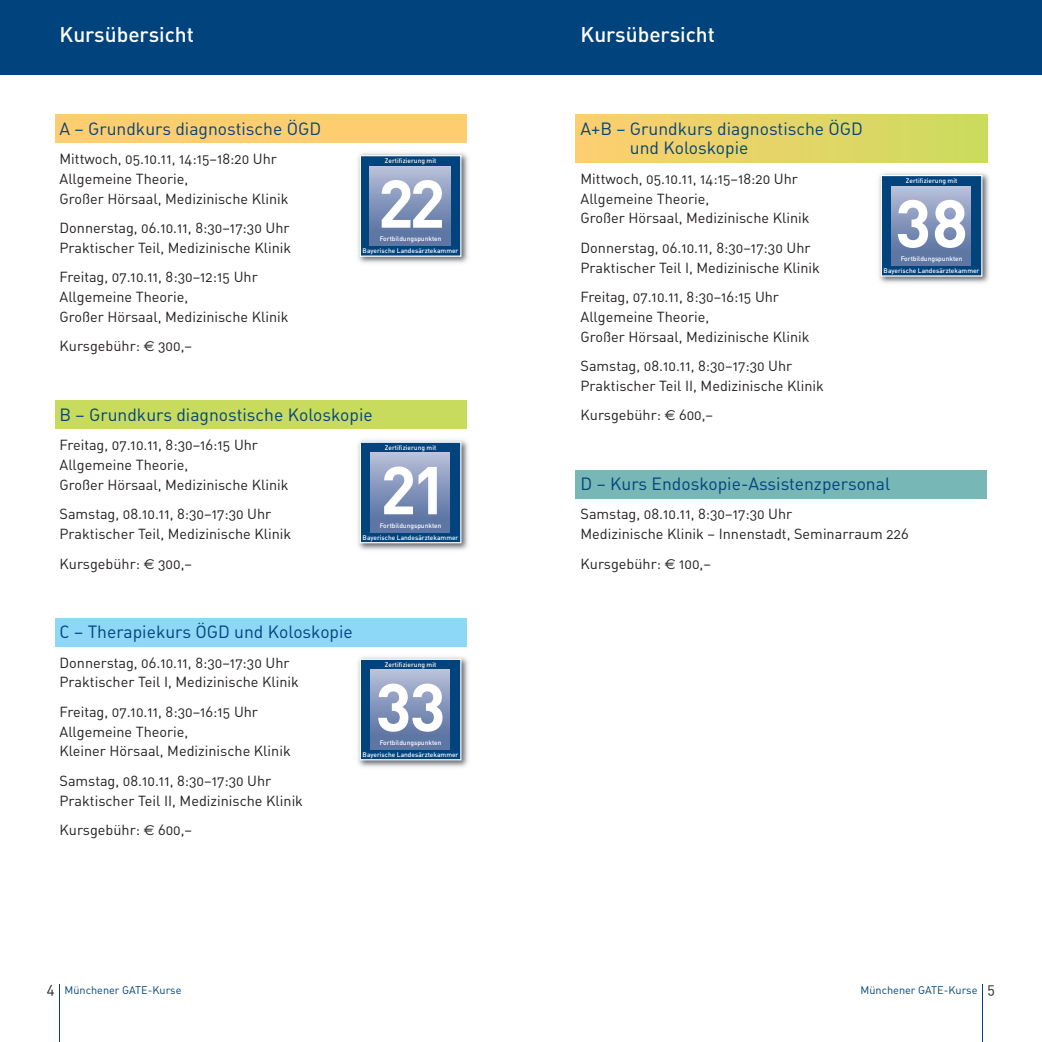
<style>
.page{position:relative;width:1042px;height:1042px;background:#fff}
.page>*{position:absolute;margin:0;border:0;box-sizing:border-box;transform-origin:0 0}
.t1{font:700 66.5px "DIN";letter-spacing:-.05em;color:#fff}
.t2{font:500 21px "DIN";color:#fff}
.t3{font:17.5px/19.6px "DIN Regular Alternate";color:#01437c}
.t4{font:14.35px/19.6px "DIN Regular Alternate";color:#231f20}
.t5{font:10.85px "DIN Regular Alternate";color:#01437c}
.t6{font:500 6.65px "DIN";color:#fff}
.s1{font-family:"Euro Sans"}
.s2{font-size:14.35px;color:#231f20}
</style>
<div class="page">
<div style="left:521px;top:0;width:521px;height:74px;background:#01437c"></div>
<div style="left:55px;top:114px;width:411px;height:29px;background:#fecd70"></div>
<div style="left:55px;top:401px;width:411px;height:28px;background:#c8db5c"></div>
<div style="left:55px;top:618px;width:411px;height:28px;background:#8dd7f7"></div>
<div style="left:575px;top:114px;width:412px;height:48px;background:linear-gradient(to right,#fecd71,#cbdc5e)"></div>
<div style="left:575px;top:470px;width:412px;height:29px;background:#77b7b6"></div>
<div style="left:0;top:0;width:521px;height:74px;background:#01437c"></div>
<hr style="left:59px;top:985px;width:1px;height:57px;background:#01437c">
<hr style="left:982px;top:985px;width:1px;height:57px;background:#01437c">
<img style="left:358px;top:153px;width:110px;height:110px">
<svg style="left:360px;top:155px;width:101px;height:102px;background:#225a8c"></svg>
<div style="left:370px;top:166px;width:80px;height:80px;background:linear-gradient(to bottom,#b5bdd8,#516b9c)"></div>
<img style="left:358px;top:440px;width:110px;height:110px">
<svg style="left:360px;top:441px;width:101px;height:102px;background:#265d8e"></svg>
<div style="left:371px;top:453px;width:78px;height:79px;background:linear-gradient(to bottom,#b5bdd7,#4f6a9b)"></div>
<img style="left:358px;top:657px;width:110px;height:110px">
<svg style="left:360px;top:659px;width:101px;height:101px;background:#21598c"></svg>
<div style="left:371px;top:670px;width:78px;height:79px;background:linear-gradient(to bottom,#b5bdd8,#506a9b)"></div>
<img style="left:879px;top:173px;width:110px;height:110px">
<svg style="left:881px;top:175px;width:101px;height:102px;background:#225a8c"></svg>
<div style="left:892px;top:186px;width:78px;height:79px;background:linear-gradient(to bottom,#b5bed8,#506a9b)"></div>
<h2 class="t2" style="left:60px;top:27px;width:136px">Kursübersicht</h2>
<h2 class="t2" style="left:580px;top:27px;width:136px">Kursübersicht</h2>
<p class="t3" style="left:60px;top:121px;width:263px">A – Grundkurs diagnostische ÖGD</p>
<p class="t4" style="left:60px;top:151px;width:231px">Mittwoch, 05.10.11, 14:15–18:20 Uhr<br>Allgemeine Theorie,<br>Großer Hörsaal, Medizinische Klinik</p>
<p class="t4" style="left:60px;top:220px;width:233px">Donnerstag, 06.10.11, 8:30–17:30 Uhr<br>Praktischer Teil, Medizinische Klinik</p>
<p class="t4" style="left:60px;top:269px;width:231px">Freitag, 07.10.11, 8:30–12:15 Uhr<br>Allgemeine Theorie,<br>Großer Hörsaal, Medizinische Klinik</p>
<p class="t4" style="left:60px;top:338px;width:134px">Kursgebühr: <span class="s1">€</span> 300,–</p>
<p class="t6" style="left:385px;top:158px;width:53px">Zertifizierung mit</p>
<h1 class="t1" style="left:378px;top:180px;width:69px">22</h1>
<p class="t6" style="left:380px;top:236px;width:63px">Fortbildungspunkten</p>
<p class="t6" style="left:363px;top:248px;width:97px">Bayerische Landesärztekammer</p>
<p class="t3" style="left:60px;top:407px;width:315px">B – Grundkurs diagnostische Koloskopie</p>
<p class="t4" style="left:60px;top:437px;width:231px">Freitag, 07.10.11, 8:30–16:15 Uhr<br>Allgemeine Theorie,<br>Großer Hörsaal, Medizinische Klinik</p>
<p class="t4" style="left:60px;top:506px;width:233px">Samstag, 08.10.11, 8:30–17:30 Uhr<br>Praktischer Teil, Medizinische Klinik</p>
<p class="t4" style="left:60px;top:555px;width:134px">Kursgebühr: <span class="s1">€</span> 300,–</p>
<p class="t6" style="left:385px;top:445px;width:53px">Zertifizierung mit</p>
<h1 class="t1" style="left:380px;top:467px;width:69px">21</h1>
<p class="t6" style="left:380px;top:523px;width:63px">Fortbildungspunkten</p>
<p class="t6" style="left:363px;top:535px;width:97px">Bayerische Landesärztekammer</p>
<p class="t3" style="left:60px;top:624px;width:295px">C – Therapiekurs ÖGD und Koloskopie</p>
<p class="t4" style="left:60px;top:654px;width:241px">Donnerstag, 06.10.11, 8:30–17:30 Uhr<br>Praktischer Teil I, Medizinische Klinik</p>
<p class="t4" style="left:60px;top:704px;width:233px">Freitag, 07.10.11, 8:30–16:15 Uhr<br>Allgemeine Theorie,<br>Kleiner Hörsaal, Medizinische Klinik</p>
<p class="t4" style="left:60px;top:773px;width:245px">Samstag, 08.10.11, 8:30–17:30 Uhr<br>Praktischer Teil II, Medizinische Klinik</p>
<p class="t4" style="left:60px;top:822px;width:134px">Kursgebühr: <span class="s1">€</span> 600,–</p>
<p class="t6" style="left:385px;top:662px;width:53px">Zertifizierung mit</p>
<h1 class="t1" style="left:375px;top:684px;width:72px">33</h1>
<p class="t6" style="left:380px;top:740px;width:63px">Fortbildungspunkten</p>
<p class="t6" style="left:363px;top:752px;width:97px">Bayerische Landesärztekammer</p>
<p class="t3" style="left:630px;top:121px;width:234px;text-indent:-49px">A+B – Grundkurs diagnostische ÖGD und Koloskopie</p>
<p class="t4" style="left:580px;top:171px;width:231px">Mittwoch, 05.10.11, 14:15–18:20 Uhr<br>Allgemeine Theorie,<br>Großer Hörsaal, Medizinische Klinik</p>
<p class="t4" style="left:580px;top:240px;width:241px">Donnerstag, 06.10.11, 8:30–17:30 Uhr<br>Praktischer Teil I, Medizinische Klinik</p>
<p class="t4" style="left:580px;top:289px;width:231px">Freitag, 07.10.11, 8:30–16:15 Uhr<br>Allgemeine Theorie,<br>Großer Hörsaal, Medizinische Klinik</p>
<p class="t4" style="left:580px;top:358px;width:245px">Samstag, 08.10.11, 8:30–17:30 Uhr<br>Praktischer Teil II, Medizinische Klinik</p>
<p class="t4" style="left:580px;top:407px;width:134px">Kursgebühr: <span class="s1">€</span> 600,–</p>
<p class="t6" style="left:906px;top:178px;width:53px">Zertifizierung mit</p>
<h1 class="t1" style="left:895px;top:200px;width:74px">38</h1>
<p class="t6" style="left:900px;top:256px;width:63px">Fortbildungspunkten</p>
<p class="t6" style="left:883px;top:268px;width:97px">Bayerische Landesärztekammer</p>
<p class="t3" style="left:580px;top:476px;width:311px">D – Kurs Endoskopie-Assistenzpersonal</p>
<p class="t4" style="left:580px;top:506px;width:329px">Samstag, 08.10.11, 8:30–17:30 Uhr<br>Medizinische Klinik – Innenstadt, Seminarraum 226</p>
<p class="t4" style="left:580px;top:555px;width:132px">Kursgebühr: <span class="s1">€</span> 100,–</p>
<p class="t5" style="left:47px;top:986px;width:136px"><span class="s2">4</span> Münchener GATE-Kurse</p>
<p class="t5" style="left:860px;top:986px;width:136px">Münchener GATE-Kurse <span class="s2">5</span></p>
</div>
